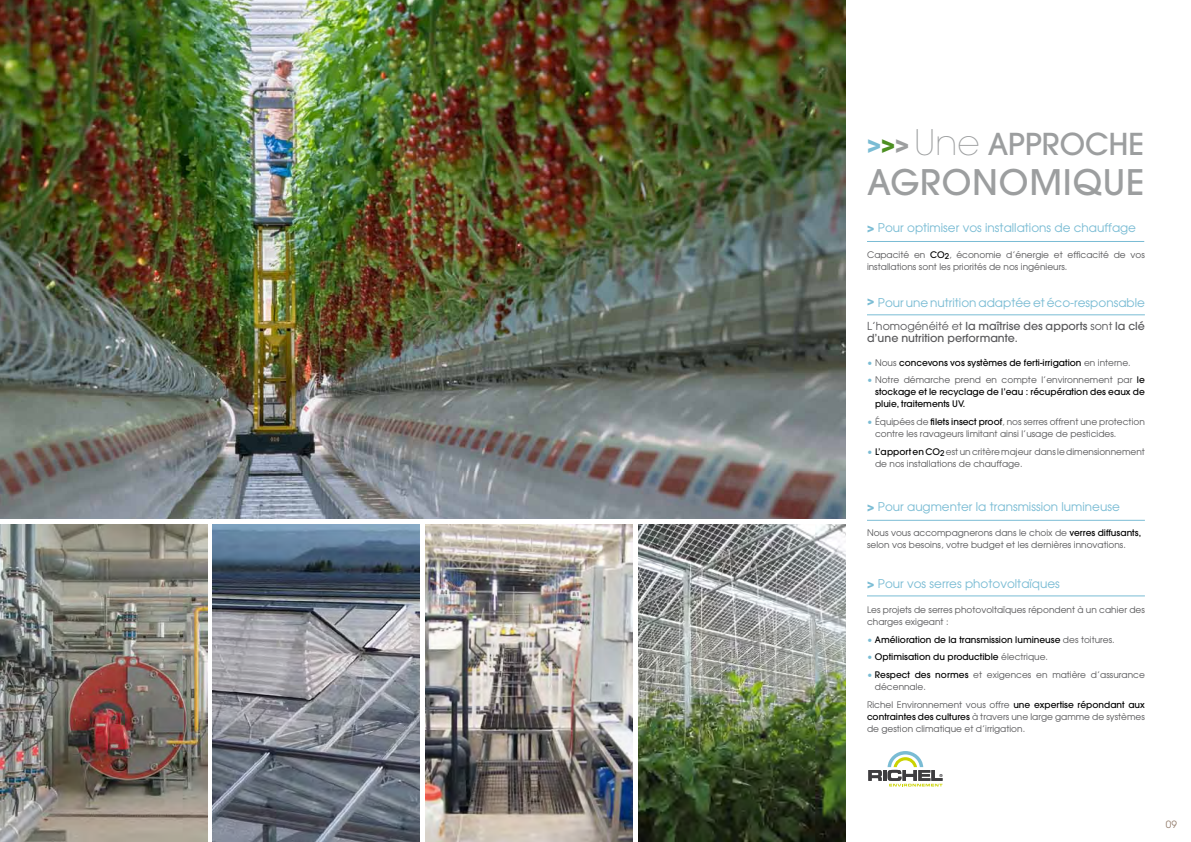
<style>
.page{position:relative;width:1191px;height:842px;background:#fff}
.page>*{position:absolute;margin:0;border:0;box-sizing:border-box;transform-origin:0 0}
.t1{font:500 35px "Avant Garde";letter-spacing:.025em;color:#9c9e9f}
.t2{font:500 30px "Avant Garde";color:#9c9e9f}
.t3{font:12px "Avant Garde";color:#7abcd4}
.t4{font:500 11px/12px "Avant Garde";color:#58585a}
.t5{font:10px "Avant Garde";color:#947e6e}
.t6{font:9px/12px "Avant Garde";color:#58585a}
.t7{font:500 9px/12px "Avant Garde";color:#000;text-align:justify}
.s1{font-weight:700;font-size:23.4px;color:#7abcd4}
.s2{font-weight:700;font-size:23.4px;color:#4c8f22}
.s3{font-weight:700;font-size:23.4px}
.s4{font-weight:200;font-size:35px}
.s5{font-weight:700}
.s6{font-weight:500;color:#000}
.s7{font-weight:400}
.s8{font-weight:400;color:#7abcd4}
.s9{font-weight:400;color:#58585a}
.s10{color:#7abcd4}
</style>
<div class="page">
<hr style="left:867px;top:241px;width:277px;height:1px;background:#7abcd4">
<hr style="left:867px;top:520px;width:277px;height:1px;background:#7abcd4">
<hr style="left:867px;top:314px;width:277px;height:1px;background:#7abcd4">
<hr style="left:867px;top:595px;width:277px;height:1px;background:#7abcd4">
<img style="left:0;top:0;width:845px;height:519px">
<img style="left:638px;top:524px;width:207px;height:318px">
<img style="left:213px;top:524px;width:207px;height:318px">
<svg style="left:868px;top:751px;width:74px;height:35px"></svg>
<img style="left:425px;top:524px;width:207px;height:318px">
<img style="left:0;top:524px;width:207px;height:318px">
<h2 class="t2" style="left:867px;top:126px;width:279px"><span class="s1">&gt;</span><span class="s2">&gt;</span><span class="s3">&gt;</span> <span class="s4">Une</span> Approche</h2>
<h1 class="t1" style="left:867px;top:161px;width:279px">agronomique</h1>
<h3 class="t3" style="left:867px;top:220px;width:270px"><span class="s5">&gt;</span> Pour optimiser vos installations de chauffage</h3>
<p class="t6" style="left:867px;top:248px;width:279px">Capacité en <span class="s6">CO</span><sub>2</sub>, économie d’énergie et efficacité de vos installations sont les priorités de nos ingénieurs.</p>
<h3 class="t3" style="left:867px;top:295px;width:279px"><sup>&gt;</sup> Pour une nutrition adaptée et éco-responsable</h3>
<p class="t4" style="left:867px;top:320px;width:279px"><span class="s7">L’homogénéité et</span> la maîtrise des apports <span class="s7">sont</span> la clé d’une nutrition performante.</p>
<p class="t7" style="left:867px;top:356px;width:265px"><span class="s8">•</span> <span class="s9">Nous</span> concevons vos systèmes de ferti-irrigation <span class="s9">en interne.</span></p>
<p class="t7" style="left:875px;top:374px;width:271px;text-indent:-8px"><span class="s8">•</span> <span class="s9">Notre démarche prend en compte l’environnement par</span> le stockage et le recyclage de l’eau : récupération des eaux de pluie, traitements UV.</p>
<p class="t6" style="left:875px;top:415px;width:271px;text-indent:-8px"><span class="s10">•</span> équipées de <span class="s6">filets insect proof</span>, nos serres offrent une protection contre les ravageurs limitant ainsi l’usage de pesticides.</p>
<p class="t6" style="left:875px;top:445px;width:271px;text-indent:-8px"><span class="s10">•</span> <span class="s6">L’apport en CO</span><sub>2</sub> est un critère majeur dans le dimensionnement de nos installations de chauffage.</p>
<h3 class="t3" style="left:867px;top:499px;width:254px"><span class="s5">&gt;</span> Pour augmenter la transmission lumineuse</h3>
<p class="t6" style="left:867px;top:527px;width:276px">Nous vous accompagnerons dans le choix de <span class="s6">verres diffusants, </span>selon vos besoins, votre budget et les dernières innovations.</p>
<h3 class="t3" style="left:867px;top:576px;width:194px"><span class="s5">&gt;</span> Pour vos serres photovoltaïques</h3>
<p class="t6" style="left:867px;top:603px;width:279px">Les projets de serres photovoltaïques répondent à un cahier des charges exigeant :</p>
<p class="t7" style="left:867px;top:633px;width:249px"><span class="s8">•</span> Amélioration de la transmission lumineuse <span class="s9">des toitures.</span></p>
<p class="t7" style="left:867px;top:651px;width:182px"><span class="s8">•</span> Optimisation du productible <span class="s9">électrique.</span></p>
<p class="t6" style="left:875px;top:668px;width:271px;text-indent:-8px"><span class="s10">•</span> <span class="s6">Respect des normes</span> et exigences en matière d’assurance décennale.</p>
<p class="t6" style="left:867px;top:698px;width:279px;text-align:justify">Richel Environnement vous offre <span class="s6">une expertise répondant aux contraintes des cultures</span> à travers une large gamme de systèmes de gestion climatique et d’irrigation.</p>
<p class="t5" style="left:1165px;top:818px;width:13px">09</p>
</div>
